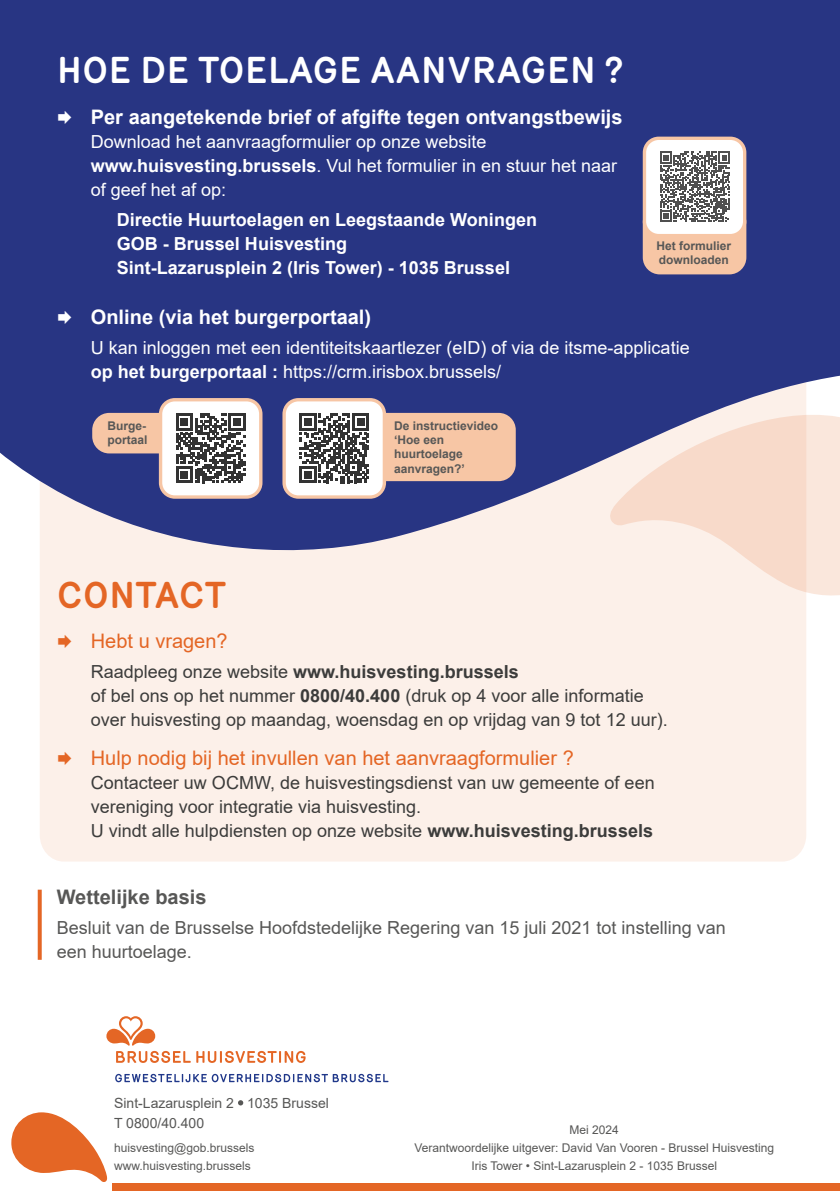
<style>
.page{position:relative;width:840px;height:1191px;background:#fff}
.page>*{position:absolute;margin:0;border:0;box-sizing:border-box;transform-origin:0 0}
.t1{font:700 36px "Mercury";color:#fff}
.t2{font:700 36px "Mercury";color:#e46625}
.t3{font:700 20px "Arial";color:#fff}
.t4{font:20px "Arial";color:#e46625}
.t5{font:700 20px "Arial";color:#575756}
.t6{font:18px/24px "Arial";color:#3c3c3b}
.t7{font:18px/24px "Arial";color:#fff}
.t8{font:700 18px/24px "Arial";color:#fff}
.t9{font:18px/24px "Arial";color:#575756}
.t10{font:14px/20.2px "Arial";color:#575756}
.t11{font:12px/18px "Arial";color:#575756}
.t12{font:700 12px/14.4px "Arial";color:#575756}
.s1{font-weight:700}
</style>
<div class="page">
<div style="left:40px;top:261px;width:765px;height:600px;background:#fcf0e9;border-radius:25px"></div>
<div style="left:0;top:0;width:839px;height:551px;background:#283583"></div>
<svg style="left:609px;top:397px;width:230px;height:208px"></svg>
<svg style="left:238px;top:1100px;width:5px;height:5px"></svg>
<svg style="left:11px;top:1112px;width:96px;height:70px"></svg>
<svg style="left:38px;top:889px;width:4px;height:70px"></svg>
<svg style="left:106px;top:1016px;width:49px;height:29px"></svg>
<svg style="left:116px;top:1051px;width:189px;height:12px"></svg>
<svg style="left:115px;top:1073px;width:273px;height:9px"></svg>
<div style="left:113px;top:1183px;width:726px;height:8px;background:#e46625"></div>
<div style="left:642px;top:205px;width:104px;height:69px;background:#f7c6a5;border-radius:17px"></div>
<div style="left:644px;top:138px;width:100px;height:98px;background:#fff;border-radius:14px"></div>
<div style="left:642px;top:137px;width:104px;height:100px;border:3px solid #f7c6a5;border-radius:14px"></div>
<svg style="left:660px;top:152px;width:69px;height:70px"></svg>
<div style="left:92px;top:413px;width:104px;height:40px;background:#f7c6a5;border-radius:17px"></div>
<div style="left:346px;top:413px;width:169px;height:68px;background:#f7c6a5;border-radius:17px"></div>
<div style="left:160px;top:400px;width:101px;height:97px;background:#fff;border-radius:14px"></div>
<div style="left:159px;top:398px;width:103px;height:101px;border:3px solid #f7c6a5;border-radius:14px"></div>
<div style="left:284px;top:400px;width:100px;height:97px;background:#fff;border-radius:14px"></div>
<div style="left:282px;top:398px;width:104px;height:101px;border:3px solid #f7c6a5;border-radius:14px"></div>
<svg style="left:176px;top:413px;width:69px;height:70px"></svg>
<svg style="left:299px;top:413px;width:70px;height:70px"></svg>
<svg style="left:58px;top:111px;width:13px;height:13px"></svg>
<svg style="left:58px;top:311px;width:13px;height:13px"></svg>
<h1 class="t1" style="left:57px;top:49px;width:568px">HOE DE TOELAGE AANVRAGEN ?</h1>
<p class="t3" style="left:91px;top:103px;width:533px">Per aangetekende brief of afgifte tegen ontvangstbewijs</p>
<p class="t7" style="left:91px;top:129px;width:527px">Download het aanvraagformulier op onze website <span class="s1">www.huisvesting.brussels</span>. Vul het formulier in en stuur het naar of geef het af op:</p>
<p class="t8" style="left:117px;top:207px;width:421px">Directie Huurtoelagen en Leegstaande Woningen<br>GOB - Brussel Huisvesting<br>Sint-Lazarusplein 2 (Iris Tower) - 1035 Brussel</p>
<p class="t3" style="left:91px;top:303px;width:282px">Online (via het burgerportaal)</p>
<p class="t7" style="left:91px;top:335px;width:600px">U kan inloggen met een identiteitskaartlezer (eID) of via de itsme-applicatie <span class="s1">op het burgerportaal :</span> https://crm.irisbox.brussels/</p>
<p class="t12" style="left:656px;top:239px;width:76px">Het formulier downloaden</p>
<p class="t12" style="left:107px;top:418px;width:42px">Burge&shy;portaal</p>
<p class="t12" style="left:394px;top:418px;width:106px">De instructievideo ‘Hoe een huurtoelage aanvragen?’</p>
<h1 class="t2" style="left:57px;top:574px;width:171px">CONTACT</h1>
<p class="t4" style="left:91px;top:627px;width:138px">Hebt u vragen?</p>
<p class="t6" style="left:91px;top:659px;width:578px">Raadpleeg onze website <span class="s1">www.huisvesting.brussels<br></span>of bel ons op het nummer <span class="s1">0800/40.400</span> (druk op 4 voor alle informatie over huisvesting op maandag, woensdag en op vrijdag van 9 tot 12 uur).</p>
<p class="t4" style="left:91px;top:744px;width:484px">Hulp nodig bij het invullen van het aanvraagformulier ?</p>
<p class="t6" style="left:91px;top:770px;width:565px">Contacteer uw OCMW, de huisvestingsdienst van uw gemeente of een vereniging voor integratie via huisvesting.<br>U vindt alle hulpdiensten op onze website <span class="s1">www.huisvesting.brussels</span></p>
<p class="t5" style="left:57px;top:883px;width:151px">Wettelijke basis</p>
<p class="t9" style="left:57px;top:915px;width:670px">Besluit van de Brusselse Hoofdstedelijke Regering van 15 juli 2021 tot instelling van een huurtoelage.</p>
<p class="t10" style="left:114px;top:1093px;width:216px">Sint-Lazarusplein 2 1035 Brussel<br>T 0800/40.400</p>
<p class="t11" style="left:114px;top:1138px;width:142px">huisvesting@gob.brussels www.huisvesting.brussels</p>
<p class="t11" style="left:414px;top:1120px;width:361px;text-align:center">Mei 2024<br>Verantwoordelijke uitgever: David Van Vooren - Brussel Huisvesting<br>Iris Tower • Sint-Lazarusplein 2 - 1035 Brussel</p>
</div>
